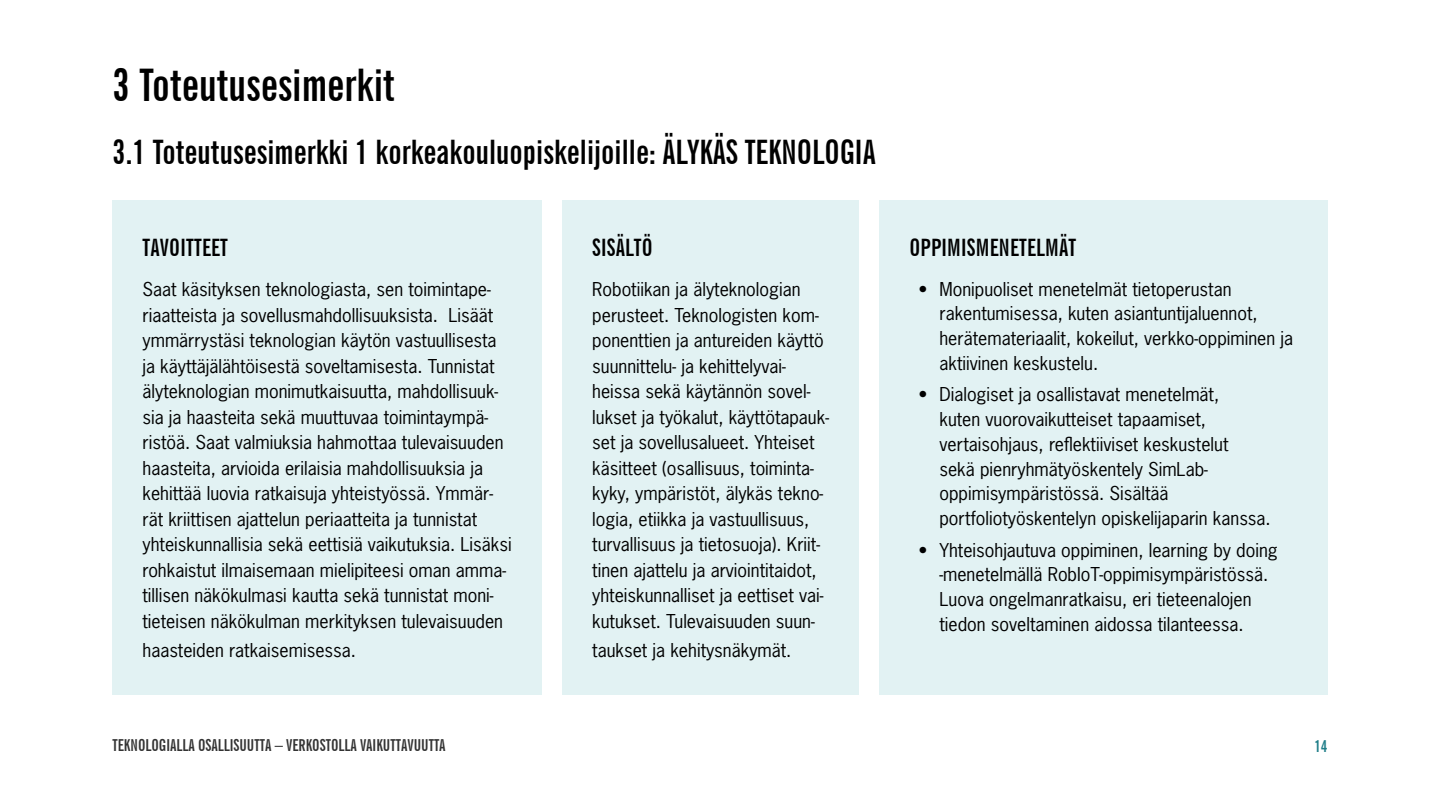
<style>
.page{position:relative;width:1440px;height:810px;background:#fff}
.page>*{position:absolute;margin:0;border:0;box-sizing:border-box;transform-origin:0 0}
.Otsikko_1__H2{font:700 extra-condensed 45px "News Gothic BT";color:#000}
.Otsikko_1_1__H3{font:700 extra-condensed 33.75px "News Gothic BT";color:#000}
.Väliotsikko__ei_hierarkiassa__miten_huom{font:700 extra-condensed 24px "News Gothic BT";letter-spacing:.01em;color:#000}
.Leipis_P{font:18px/25.5px "News Gothic Std";color:#000}
.t1{font:700 extra-condensed 16.5px "News Gothic BT";color:#333}
.t2{font:700 extra-condensed 16.5px "News Gothic BT";color:#1e7d88}
</style>
<div class="page">
<div style="left:112px;top:200px;width:430px;height:495px;background:#e2f2f3"></div>
<div style="left:562px;top:200px;width:297px;height:495px;background:#e2f2f3"></div>
<div style="left:879px;top:200px;width:449px;height:495px;background:#e2f2f3"></div>
<h2 class="Otsikko_1__H2" style="left:112px;top:58px;width:284px">3 Toteutusesimerkit</h2>
<h3 class="Otsikko_1_1__H3" style="left:112px;top:132px;width:765px">3.1 Toteutusesimerkki 1 korkeakouluopiskelijoille: ÄLYKÄS TEKNOLOGIA</h3>
<p class="Väliotsikko__ei_hierarkiassa__miten_huom" style="left:142px;top:233px;width:87px">TAVOITTEET</p>
<p class="Leipis_P" style="left:142px;top:277px;width:371px">Saat käsityksen teknologiasta, sen toimintape&shy;riaatteista ja sovellusmahdollisuuksista. Lisäät ymmärrystäsi teknologian käytön vastuullisesta ja käyttäjälähtöisestä soveltamisesta. Tunnistat älyteknologian monimutkaisuutta, mahdollisuuk&shy;sia ja haasteita sekä muuttuvaa toimintaympä&shy;ristöä. Saat valmiuksia hahmottaa tulevaisuuden haasteita, arvioida erilaisia mahdollisuuksia ja kehittää luovia ratkaisuja yhteistyössä. Ymmär&shy;rät kriittisen ajattelun periaatteita ja tunnistat yhteiskunnallisia sekä eettisiä vaikutuksia. Lisäksi rohkaistut ilmaisemaan mielipiteesi oman amma&shy;tillisen näkökulmasi kautta sekä tunnistat moni&shy;tieteisen näkökulman merkityksen tulevaisuuden</p>
<p class="Leipis_P" style="left:142px;top:637px;width:215px">haasteiden ratkaisemisessa.</p>
<p class="Väliotsikko__ei_hierarkiassa__miten_huom" style="left:592px;top:233px;width:62px">SISÄLTÖ</p>
<p class="Leipis_P" style="left:592px;top:277px;width:238px">Robotiikan ja älyteknologian perusteet. Teknologisten kom&shy;ponenttien ja antureiden käyttö suunnittelu- ja kehittelyvai&shy;heissa sekä käytännön sovel&shy;lukset ja työkalut, käyttötapauk&shy;set ja sovellusalueet. Yhteiset käsitteet (osallisuus, toiminta&shy;kyky, ympäristöt, älykäs tekno&shy;logia, etiikka ja vastuullisuus, turvallisuus ja tietosuoja). Kriit&shy;tinen ajattelu ja arviointitaidot, yhteiskunnalliset ja eettiset vai&shy;kutukset. Tulevaisuuden suun-</p>
<p class="Leipis_P" style="left:592px;top:637px;width:201px">taukset ja kehitysnäkymät.</p>
<p class="Väliotsikko__ei_hierarkiassa__miten_huom" style="left:909px;top:233px;width:168px">OPPIMISMENETELMÄT</p>
<p class="Leipis_P" style="left:939px;top:276px;width:355px;line-height:24.8px;text-indent:-21px">• Monipuoliset menetelmät tietoperustan rakentumisessa, kuten asiantuntijaluennot, herätemateriaalit, kokeilut, verkko-oppiminen ja aktiivinen keskustelu.</p>
<p class="Leipis_P" style="left:939px;top:382px;width:333px;line-height:24.8px;text-indent:-21px">• Dialogiset ja osallistavat menetelmät,<br>kuten vuorovaikutteiset tapaamiset, vertaisohjaus, reflektiiviset keskustelut<br>sekä pienryhmätyöskentely SimLab&shy;oppimisympäristössä. Sisältää portfoliotyöskentelyn opiskelijaparin kanssa.</p>
<p class="Leipis_P" style="left:939px;top:537px;width:340px;line-height:24.8px;text-indent:-21px">• Yhteisohjautuva oppiminen, learning by doing -menetelmällä RobIoT-oppimisympäristössä.<br>Luova ongelmanratkaisu, eri tieteenalojen tiedon soveltaminen aidossa tilanteessa.</p>
<p class="t1" style="left:112px;top:735px;width:335px">TEKNOLOGIALLA OSALLISUUTTA – VERKOSTOLLA VAIKUTTAVUUTTA</p>
<p class="t2" style="left:1314px;top:736px;width:15px">14</p>
</div>
